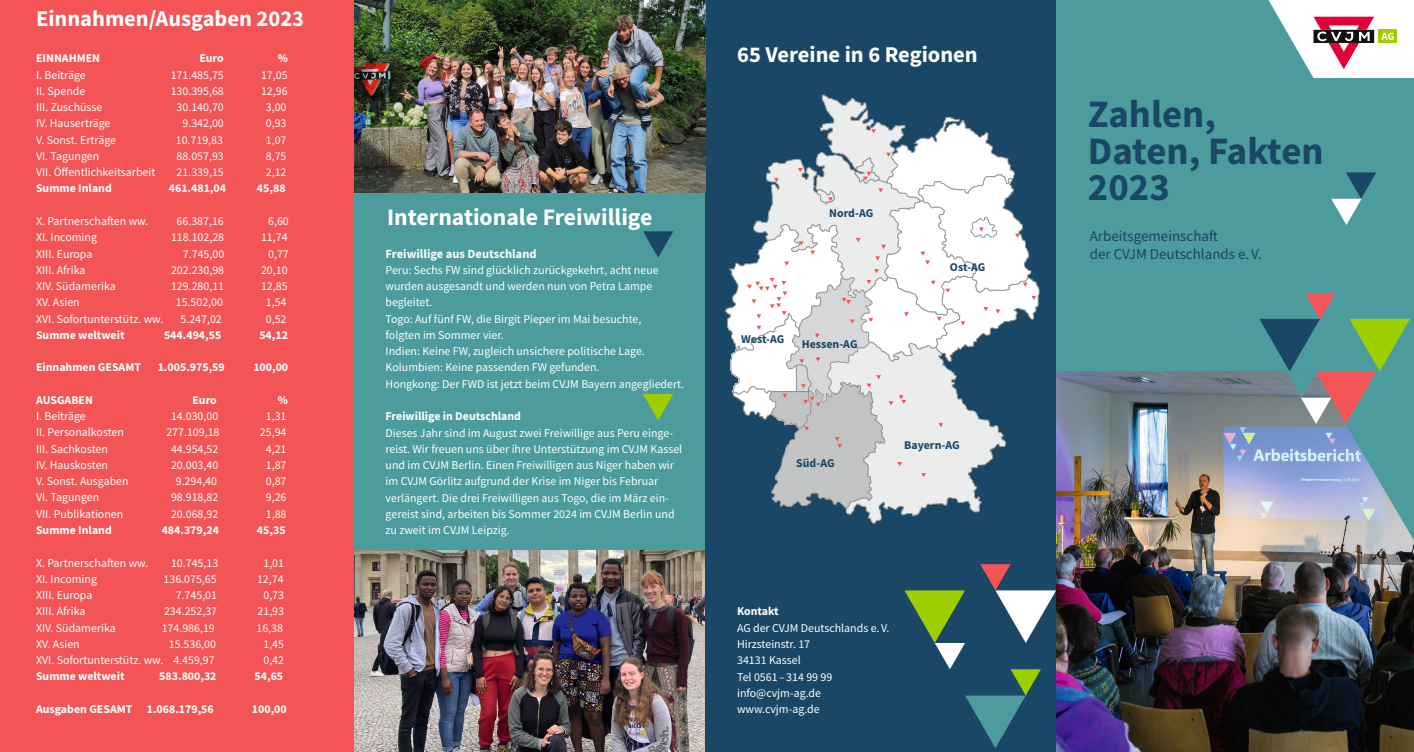
<style>
.page{position:relative;width:1414px;height:752px;background:#fff}
.page>*{position:absolute;margin:0;border:0;box-sizing:border-box;transform-origin:0 0}
.t1{font:700 38.75px/36.2px "Source Sans Pro";color:#194765}
.t2{font:700 23.75px "Source Sans Pro";color:#fff}
.t3{font:700 22.5px "Source Sans Pro";color:#fff}
.t4{font:15px/18px "Source Sans Pro";color:#194765}
.t5{font:700 12.5px "Source Sans Pro";color:#fff}
.t6{font:11.88px/16.2px "Source Sans Pro";color:#fff}
.t7{font:700 11.88px "Source Sans Pro";color:#fff}
.t8{font:700 11.88px "Source Sans Pro";color:#194765}
</style>
<div class="page">
<div style="left:1056px;top:0;width:358px;height:747px;background:#4c9b9d"></div>
<img style="left:1056px;top:371px;width:358px;height:380px">
<svg style="left:1268px;top:0;width:146px;height:78px"></svg>
<div style="left:354px;top:192px;width:351px;height:536px;background:#4c9b9d"></div>
<img style="left:354px;top:550px;width:351px;height:201px">
<div style="left:705px;top:0;width:351px;height:751px;background:#194765"></div>
<svg style="left:904px;top:564px;width:152px;height:183px"></svg>
<svg style="left:643px;top:231px;width:30px;height:26px"></svg>
<svg style="left:643px;top:394px;width:30px;height:26px"></svg>
<svg style="left:725px;top:95px;width:314px;height:428px"></svg>
<svg style="left:1331px;top:172px;width:45px;height:53px"></svg>
<svg style="left:1259px;top:293px;width:151px;height:131px"></svg>
<img style="left:354px;top:0;width:351px;height:192px">
<div style="left:0;top:1px;width:354px;height:750px;background:#f35556"></div>
<h3 class="t3" style="left:36px;top:4px;width:270px">Einnahmen/Ausgaben 2023</h3>
<p class="t7" style="left:36px;top:50px;width:66px">EINNAHMEN</p>
<p class="t7" style="left:199px;top:50px;width:26px">Euro</p>
<p class="t7" style="left:278px;top:50px;width:12px">%</p>
<p class="t6" style="left:36px;top:66px;width:51px">I. Beiträge</p>
<p class="t6" style="left:171px;top:66px;width:55px">171.485,75</p>
<p class="t6" style="left:261px;top:66px;width:28px">17,05</p>
<p class="t6" style="left:36px;top:83px;width:51px">II. Spende</p>
<p class="t6" style="left:171px;top:83px;width:55px">130.395,68</p>
<p class="t6" style="left:261px;top:83px;width:28px">12,96</p>
<p class="t6" style="left:36px;top:99px;width:68px">III. Zuschüsse</p>
<p class="t6" style="left:177px;top:99px;width:49px">30.140,70</p>
<p class="t6" style="left:266px;top:99px;width:22px">3,00</p>
<p class="t6" style="left:36px;top:115px;width:76px">IV. Hauserträge</p>
<p class="t6" style="left:182px;top:115px;width:43px">9.342,00</p>
<p class="t6" style="left:266px;top:115px;width:22px">0,93</p>
<p class="t6" style="left:36px;top:131px;width:82px">V. Sonst. Erträge</p>
<p class="t6" style="left:176px;top:131px;width:49px">10.719,83</p>
<p class="t6" style="left:266px;top:131px;width:22px">1,07</p>
<p class="t6" style="left:36px;top:148px;width:65px">VI. Tagungen</p>
<p class="t6" style="left:177px;top:148px;width:49px">88.057,93</p>
<p class="t6" style="left:266px;top:148px;width:22px">8,75</p>
<p class="t6" style="left:36px;top:164px;width:121px">VII. Öffentlichkeitsarbeit</p>
<p class="t6" style="left:177px;top:164px;width:49px">21.339,15</p>
<p class="t6" style="left:266px;top:164px;width:22px">2,12</p>
<p class="t7" style="left:36px;top:180px;width:77px">Summe Inland</p>
<p class="t7" style="left:169px;top:180px;width:59px">461.481,04</p>
<p class="t7" style="left:257px;top:180px;width:30px">45,88</p>
<p class="t6" style="left:36px;top:213px;width:114px">X. Partnerschaften ww.</p>
<p class="t6" style="left:177px;top:213px;width:49px">66.387,16</p>
<p class="t6" style="left:268px;top:213px;width:22px">6,60</p>
<p class="t6" style="left:36px;top:229px;width:63px">XI. Incoming</p>
<p class="t6" style="left:171px;top:229px;width:55px">118.102,28</p>
<p class="t6" style="left:261px;top:229px;width:28px">11,74</p>
<p class="t6" style="left:36px;top:245px;width:58px">XIII. Europa</p>
<p class="t6" style="left:183px;top:245px;width:43px">7.745,00</p>
<p class="t6" style="left:268px;top:245px;width:22px">0,77</p>
<p class="t6" style="left:36px;top:261px;width:51px">XIII. Afrika</p>
<p class="t6" style="left:171px;top:261px;width:55px">202.230,98</p>
<p class="t6" style="left:261px;top:261px;width:28px">20,10</p>
<p class="t6" style="left:36px;top:278px;width:81px">XIV. Südamerika</p>
<p class="t6" style="left:171px;top:278px;width:55px">129.280,11</p>
<p class="t6" style="left:261px;top:278px;width:28px">12,85</p>
<p class="t6" style="left:36px;top:294px;width:45px">XV. Asien</p>
<p class="t6" style="left:176px;top:294px;width:49px">15.502,00</p>
<p class="t6" style="left:266px;top:294px;width:22px">1,54</p>
<p class="t6" style="left:36px;top:310px;width:129px">XVI. Sofortunterstütz. ww.</p>
<p class="t6" style="left:181px;top:310px;width:43px">5.247,02</p>
<p class="t6" style="left:266px;top:310px;width:22px">0,52</p>
<p class="t7" style="left:36px;top:327px;width:90px">Summe weltweit</p>
<p class="t7" style="left:164px;top:327px;width:59px">544.494,55</p>
<p class="t7" style="left:259px;top:327px;width:30px">54,12</p>
<p class="t7" style="left:36px;top:359px;width:107px">Einnahmen GESAMT</p>
<p class="t7" style="left:158px;top:359px;width:69px">1.005.975,59</p>
<p class="t7" style="left:253px;top:359px;width:36px">100,00</p>
<p class="t7" style="left:36px;top:391px;width:58px">AUSGABEN</p>
<p class="t7" style="left:192px;top:391px;width:26px">Euro</p>
<p class="t7" style="left:278px;top:391px;width:12px">%</p>
<p class="t6" style="left:36px;top:408px;width:51px">I. Beiträge</p>
<p class="t6" style="left:171px;top:408px;width:49px">14.030,00</p>
<p class="t6" style="left:266px;top:408px;width:22px">1,31</p>
<p class="t6" style="left:36px;top:424px;width:89px">II. Personalkosten</p>
<p class="t6" style="left:166px;top:424px;width:55px">277.109,18</p>
<p class="t6" style="left:260px;top:424px;width:28px">25,94</p>
<p class="t6" style="left:36px;top:440px;width:73px">III. Sachkosten</p>
<p class="t6" style="left:171px;top:440px;width:49px">44.954,52</p>
<p class="t6" style="left:266px;top:440px;width:22px">4,21</p>
<p class="t6" style="left:36px;top:456px;width:74px">IV. Hauskosten</p>
<p class="t6" style="left:171px;top:456px;width:49px">20.003,40</p>
<p class="t6" style="left:266px;top:456px;width:22px">1,87</p>
<p class="t6" style="left:36px;top:473px;width:94px">V. Sonst. Ausgaben</p>
<p class="t6" style="left:176px;top:473px;width:43px">9.294,40</p>
<p class="t6" style="left:266px;top:473px;width:22px">0,87</p>
<p class="t6" style="left:36px;top:489px;width:65px">VI. Tagungen</p>
<p class="t6" style="left:171px;top:489px;width:49px">98.918,82</p>
<p class="t6" style="left:266px;top:489px;width:22px">9,26</p>
<p class="t6" style="left:36px;top:505px;width:89px">VII. Publikationen</p>
<p class="t6" style="left:171px;top:505px;width:49px">20.068,92</p>
<p class="t6" style="left:266px;top:505px;width:22px">1,88</p>
<p class="t7" style="left:36px;top:521px;width:77px">Summe Inland</p>
<p class="t7" style="left:162px;top:521px;width:59px">484.379,24</p>
<p class="t7" style="left:257px;top:521px;width:30px">45,35</p>
<p class="t6" style="left:36px;top:554px;width:114px">X. Partnerschaften ww.</p>
<p class="t6" style="left:171px;top:554px;width:49px">10.745,13</p>
<p class="t6" style="left:263px;top:554px;width:22px">1,01</p>
<p class="t6" style="left:36px;top:570px;width:63px">XI. Incoming</p>
<p class="t6" style="left:164px;top:570px;width:55px">136.075,65</p>
<p class="t6" style="left:257px;top:570px;width:28px">12,74</p>
<p class="t6" style="left:36px;top:586px;width:58px">XIII. Europa</p>
<p class="t6" style="left:176px;top:586px;width:43px">7.745,01</p>
<p class="t6" style="left:263px;top:586px;width:22px">0,73</p>
<p class="t6" style="left:36px;top:603px;width:51px">XIII. Afrika</p>
<p class="t6" style="left:164px;top:603px;width:55px">234.252,37</p>
<p class="t6" style="left:258px;top:603px;width:28px">21,93</p>
<p class="t6" style="left:36px;top:619px;width:81px">XIV. Südamerika</p>
<p class="t6" style="left:162px;top:619px;width:55px">174.986,19</p>
<p class="t6" style="left:256px;top:619px;width:28px">16,38</p>
<p class="t6" style="left:36px;top:635px;width:45px">XV. Asien</p>
<p class="t6" style="left:169px;top:635px;width:49px">15.536,00</p>
<p class="t6" style="left:263px;top:635px;width:22px">1,45</p>
<p class="t6" style="left:36px;top:651px;width:180px">XVI. Sofortunterstütz. ww. 4.459,97</p>
<p class="t6" style="left:263px;top:651px;width:22px">0,42</p>
<p class="t7" style="left:36px;top:668px;width:90px">Summe weltweit</p>
<p class="t7" style="left:159px;top:668px;width:59px">583.800,32</p>
<p class="t7" style="left:255px;top:668px;width:30px">54,65</p>
<p class="t7" style="left:36px;top:700px;width:179px">Ausgaben GESAMT 1.068.179,56</p>
<p class="t7" style="left:252px;top:700px;width:36px">100,00</p>
<h3 class="t3" style="left:737px;top:40px;width:242px">65 Vereine in 6 Regionen</h3>
<h2 class="t2" style="left:387px;top:201px;width:267px">Internationale Freiwillige</h2>
<p class="t5" style="left:386px;top:245px;width:153px">Freiwillige aus Deutschland</p>
<p class="t6" style="left:386px;top:261px;width:300px">Peru: Sechs FW sind glücklich zurückgekehrt, acht neue wurden ausgesandt und werden nun von Petra Lampe begleitet.<br>Togo: Auf fünf FW, die Birgit Pieper im Mai besuchte,<br>folgten im Sommer vier.<br>Indien: Keine FW, zugleich unsichere politische Lage.<br>Kolumbien: Keine passenden FW gefunden.<br>Hongkong: Der FWD ist jetzt beim CVJM Bayern angegliedert.</p>
<p class="t7" style="left:386px;top:408px;width:137px">Freiwillige in Deutschland</p>
<p class="t6" style="left:386px;top:424px;width:298px">Dieses Jahr sind im August zwei Freiwillige aus Peru einge&shy;reist. Wir freuen uns über ihre Unterstützung im CVJM Kassel und im CVJM Berlin. Einen Freiwilligen aus Niger haben wir im CVJM Görlitz aufgrund der Krise im Niger bis Februar verlängert. Die drei Freiwilligen aus Togo, die im März ein&shy;gereist sind, arbeiten bis Sommer 2024 im CVJM Berlin und zu zweit im CVJM Leipzig.</p>
<p class="t8" style="left:829px;top:205px;width:46px">Nord-AG</p>
<p class="t8" style="left:741px;top:330px;width:45px">West-AG</p>
<p class="t8" style="left:802px;top:336px;width:57px">Hessen-AG</p>
<p class="t8" style="left:950px;top:258px;width:37px">Ost-AG</p>
<p class="t8" style="left:796px;top:455px;width:40px">Süd-AG</p>
<p class="t8" style="left:904px;top:436px;width:57px">Bayern-AG</p>
<p class="t7" style="left:737px;top:603px;width:43px">Kontakt</p>
<p class="t6" style="left:737px;top:619px;width:154px">AG der CVJM Deutschlands e.V.<br>Hirzsteinstr. 17<br>34131 Kassel<br>Tel 0561 – 314 99 99 info@cvjm-ag.de www.cvjm-ag.de</p>
<h1 class="t1" style="left:1088px;top:96px;width:237px">Zahlen,<br>Daten, Fakten<br>2023</h1>
<p class="t4" style="left:1090px;top:227px;width:173px">Arbeitsgemeinschaft<br>der CVJM Deutschlands e.V.</p>
</div>
